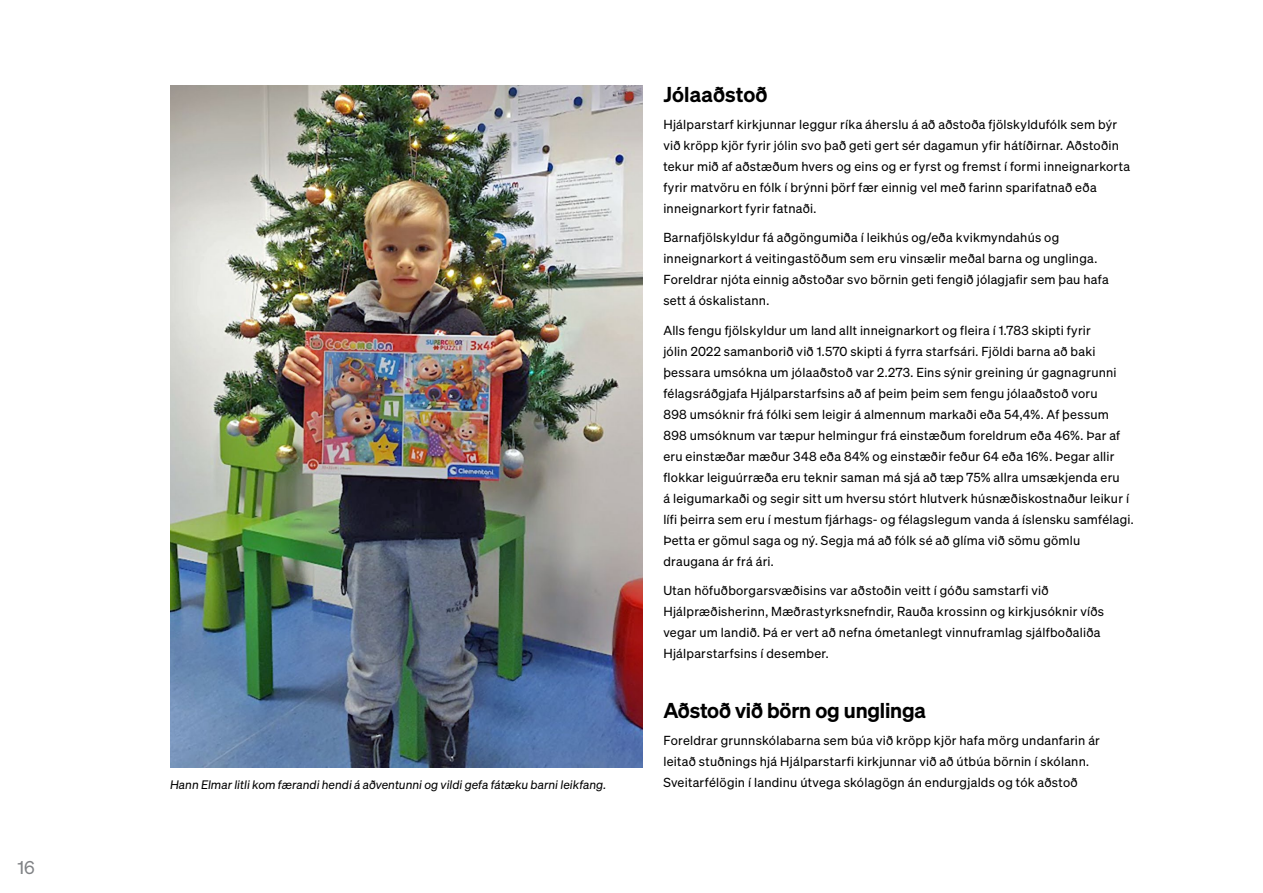
<style>
.page{position:relative;width:1263px;height:893px;background:#fff}
.page>*{position:absolute;margin:0;border:0;box-sizing:border-box;transform-origin:0 0}
.t1{font:600 21px "Sohne";letter-spacing:-.005em;color:#000}
.t2{font:18px "Sohne Buch";color:#808285}
.t3{font:12.75px/21px "Sohne Buch";letter-spacing:.02em;color:#000}
.t4{font:12px "Sohne Buch Kursiv";color:#000}
</style>
<div class="page">
<img style="left:170px;top:85px;width:472px;height:682px">
<h2 class="t2" style="left:18px;top:857px;width:19px">16</h2>
<h1 class="t1" style="left:663px;top:82px;width:106px">Jólaaðstoð</h1>
<p class="t3" style="left:663px;top:113px;width:468px">Hjálparstarf kirkjunnar leggur ríka áherslu á að aðstoða fjölskyldufólk sem býr við kröpp kjör fyrir jólin svo það geti gert sér dagamun yfir hátíðirnar. Aðstoðin tekur mið af aðstæðum hvers og eins og er fyrst og fremst í formi inneignarkorta fyrir matvöru en fólk í brýnni þörf fær einnig vel með farinn sparifatnað eða inneignarkort fyrir fatnaði.</p>
<p class="t3" style="left:663px;top:227px;width:447px">Barnafjölskyldur fá aðgöngumiða í leikhús og/eða kvikmyndahús og inneignarkort á veitingastöðum sem eru vinsælir meðal barna og unglinga.<br>Foreldrar njóta einnig aðstoðar svo börnin geti fengið jólagjafir sem þau hafa sett á óskalistann.</p>
<p class="t3" style="left:663px;top:319px;width:472px">Alls fengu fjölskyldur um land allt inneignarkort og fleira í 1.783 skipti fyrir<br>jólin 2022 samanborið við 1.570 skipti á fyrra starfsári. Fjöldi barna að baki þessara umsókna um jólaaðstoð var 2.273. Eins sýnir greining úr gagnagrunni félagsráðgjafa Hjálparstarfsins að af þeim þeim sem fengu jólaaðstoð voru<br>898 umsóknir frá fólki sem leigir á almennum markaði eða 54,4%. Af þessum 898 umsóknum var tæpur helmingur frá einstæðum foreldrum eða 46%. Þar af eru einstæðar mæður 348 eða 84% og einstæðir feður 64 eða 16%. Þegar allir flokkar leiguúrræða eru teknir saman má sjá að tæp 75% allra umsækjenda eru<br>á leigumarkaði og segir sitt um hversu stórt hlutverk húsnæðiskostnaður leikur í lífi þeirra sem eru í mestum fjárhags- og félagslegum vanda á íslensku samfélagi.<br>Þetta er gömul saga og ný. Segja má að fólk sé að glíma við sömu gömlu draugana ár frá ári.</p>
<p class="t3" style="left:663px;top:580px;width:442px">Utan höfuðborgarsvæðisins var aðstoðin veitt í góðu samstarfi við Hjálpræðisherinn, Mæðrastyrksnefndir, Rauða krossinn og kirkjusóknir víðs vegar um landið. Þá er vert að nefna ómetanlegt vinnuframlag sjálfboðaliða Hjálparstarfsins í desember.</p>
<h1 class="t1" style="left:663px;top:697px;width:264px">Aðstoð við börn og unglinga</h1>
<p class="t3" style="left:663px;top:729px;width:438px">Foreldrar grunnskólabarna sem búa við kröpp kjör hafa mörg undanfarin ár leitað stuðnings hjá Hjálparstarfi kirkjunnar við að útbúa börnin í skólann.</p>
<p class="t4" style="left:170px;top:777px;width:437px">Hann Elmar litli kom færandi hendi á aðventunni og vildi gefa fátæku barni leikfang.</p>
<p class="t3" style="left:663px;top:771px;width:416px">Sveitarfélögin í landinu útvega skólagögn án endurgjalds og tók aðstoð</p>
</div>
